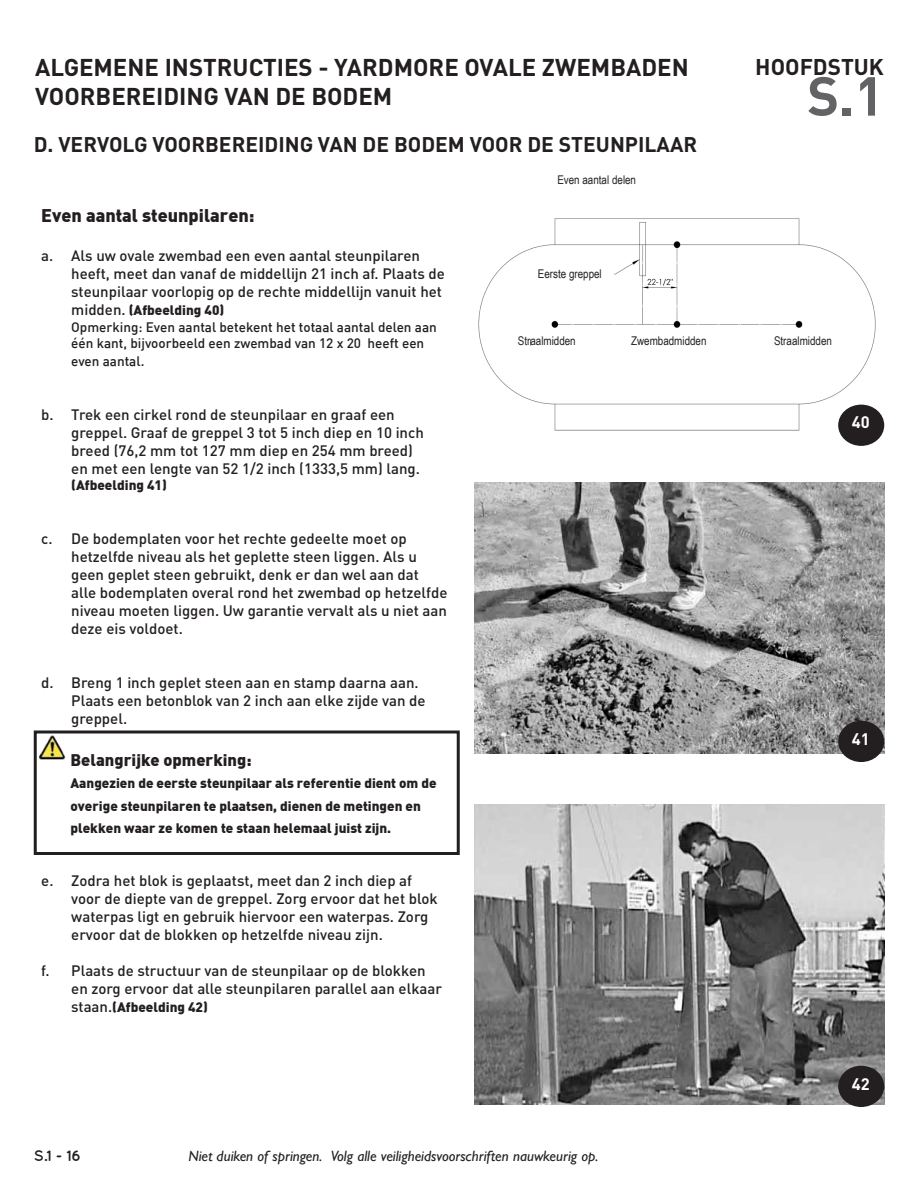
<style>
.page{position:relative;width:918px;height:1188px;background:#fff}
.page>*{position:absolute;margin:0;border:0;box-sizing:border-box;transform-origin:0 0}
.t1{font:700 54px "DIN Pro";color:#636366}
.t2{font:700 24px/28.8px "DIN Pro";color:#231f20}
.t3{font:700 22.5px "DIN Pro";color:#231f20}
.t4{font:700 21px "DIN Pro";color:#231f20}
.t5{font:900 18px "DIN";color:#231f20}
.t6{font:900 16.5px "DIN";color:#231f20}
.t7{font:700 16.5px "DIN Pro";color:#fff}
.t8{font:500 15px/18px "DIN Pro";color:#231f20}
.t9{font:italic 500 15px "Gill Sans MT Pro";color:#231f20}
.t10{font:700 15px "Quicksand";color:#231f20}
.t11{font:900 13.5px/22.5px "DIN";color:#231f20}
.t12{font:500 13.5px/16.2px "DIN";color:#231f20}
.t13{font:12px "Arial Narrow";color:#231f20}
.s1{font-family:"DIN Pro";font-size:15px}
.s2{font-weight:900}
.s3{font-family:"DIN Pro";font-weight:500;font-size:15px}
</style>
<div class="page">
<div style="left:34px;top:730px;width:426px;height:125px;border:3px solid #231f20"></div>
<img style="left:35px;top:730px;width:35px;height:35px">
<img style="left:478px;top:218px;width:404px;height:221px">
<img style="left:475px;top:482px;width:409px;height:271px">
<img style="left:474px;top:804px;width:410px;height:301px">
<div style="left:839px;top:405px;width:44px;height:40px;background:#231f20;border-radius:50%"></div>
<div style="left:838px;top:405px;width:46px;height:41px;border:2px solid #231f20;border-radius:50%"></div>
<div style="left:839px;top:722px;width:44px;height:39px;background:#231f20;border-radius:50%"></div>
<div style="left:838px;top:721px;width:46px;height:41px;border:2px solid #231f20;border-radius:50%"></div>
<div style="left:839px;top:1066px;width:44px;height:40px;background:#231f20;border-radius:50%"></div>
<div style="left:838px;top:1066px;width:46px;height:41px;border:2px solid #231f20;border-radius:50%"></div>
<div style="left:532px;top:335px;width:300px;height:40px;background:#fff"></div>
<div style="left:538px;top:264px;width:75px;height:41px;background:#fff"></div>
<h2 class="t2" style="left:35px;top:52px;width:655px">ALGEMENE INSTRUCTIES - YARDMORE OVALE ZWEMBADEN<br>VOORBEREIDING VAN DE BODEM</h2>
<h3 class="t4" style="left:34px;top:130px;width:665px">D. VERVOLG VOORBEREIDING VAN DE BODEM VOOR DE STEUNPILAAR</h3>
<p class="t13" style="left:557px;top:171px;width:80px">Even aantal delen</p>
<h3 class="t3" style="left:755px;top:52px;width:130px">HOOFDSTUK</h3>
<h1 class="t1" style="left:807px;top:59px;width:78px">S.1</h1>
<p class="t5" style="left:41px;top:203px;width:215px">Even aantal steunpilaren:</p>
<p class="t8" style="left:71px;top:246px;width:375px;text-indent:-30px">a. Als uw ovale zwembad een even aantal steunpilaren heeft, meet dan vanaf de middellijn 21 inch af. Plaats de steunpilaar voorlopig op de rechte middellijn vanuit het</p>
<p class="t12" style="left:71px;top:302px;width:367px"><span class="s1">midden.</span> <span class="s2">(Afbeelding 40)<br></span>Opmerking: Even aantal betekent het totaal aantal delen aan één kant, bijvoorbeeld een zwembad van 12 x 20 heeft een</p>
<p class="t12" style="left:71px;top:352px;width:75px">even aantal.</p>
<p class="t8" style="left:71px;top:405px;width:354px;text-indent:-30px">b. Trek een cirkel rond de steunpilaar en graaf een greppel. Graaf de greppel 3 tot 5 inch diep en 10 inch breed (76,2 mm tot 127 mm diep en 254 mm breed) en met een lengte van 52 1/2 inch (1333,5 mm) lang.</p>
<p class="t11" style="left:71px;top:473px;width:97px">(Afbeelding 41)</p>
<p class="t8" style="left:71px;top:529px;width:378px;text-indent:-30px">c. De bodemplaten voor het rechte gedeelte moet op hetzelfde niveau als het geplette steen liggen. Als u geen geplet steen gebruikt, denk er dan wel aan dat alle bodemplaten overal rond het zwembad op hetzelfde niveau moeten liggen. Uw garantie vervalt als u niet aan deze eis voldoet.</p>
<p class="t8" style="left:71px;top:673px;width:356px;text-indent:-30px">d. Breng 1 inch geplet steen aan en stamp daarna aan.<br>Plaats een betonblok van 2 inch aan elke zijde van de greppel.</p>
<p class="t6" style="left:70px;top:749px;width:183px">Belangrijke opmerking:</p>
<p class="t11" style="left:70px;top:771px;width:368px">Aangezien de eerste steunpilaar als referentie dient om de overige steunpilaren te plaatsen, dienen de metingen en plekken waar ze komen te staan helemaal juist zijn.</p>
<p class="t8" style="left:71px;top:871px;width:368px;text-indent:-30px">e. Zodra het blok is geplaatst, meet dan 2 inch diep af voor de diepte van de greppel. Zorg ervoor dat het blok waterpas ligt en gebruik hiervoor een waterpas. Zorg ervoor dat de blokken op hetzelfde niveau zijn.</p>
<p class="t8" style="left:71px;top:961px;width:372px;text-indent:-30px">f. Plaats de structuur van de steunpilaar op de blokken en zorg ervoor dat alle steunpilaren parallel aan elkaar</p>
<p class="t11" style="left:71px;top:995px;width:138px"><span class="s3">staan.</span>(Afbeelding 42)</p>
<p class="t13" style="left:538px;top:265px;width:65px">Eerste greppel</p>
<p class="t13" style="left:518px;top:332px;width:59px">Straalmidden</p>
<p class="t13" style="left:631px;top:332px;width:77px">Zwembadmidden</p>
<p class="t13" style="left:774px;top:332px;width:59px">Straalmidden</p>
<p class="t7" style="left:852px;top:411px;width:19px">40</p>
<p class="t7" style="left:852px;top:727px;width:19px">41</p>
<p class="t10" style="left:34px;top:1147px;width:49px">S.1 - 16</p>
<p class="t9" style="left:188px;top:1147px;width:412px">Niet duiken of springen. Volg alle veiligheidsvoorschriften nauwkeurig op.</p>
<p class="t7" style="left:852px;top:1072px;width:19px">42</p>
</div>
